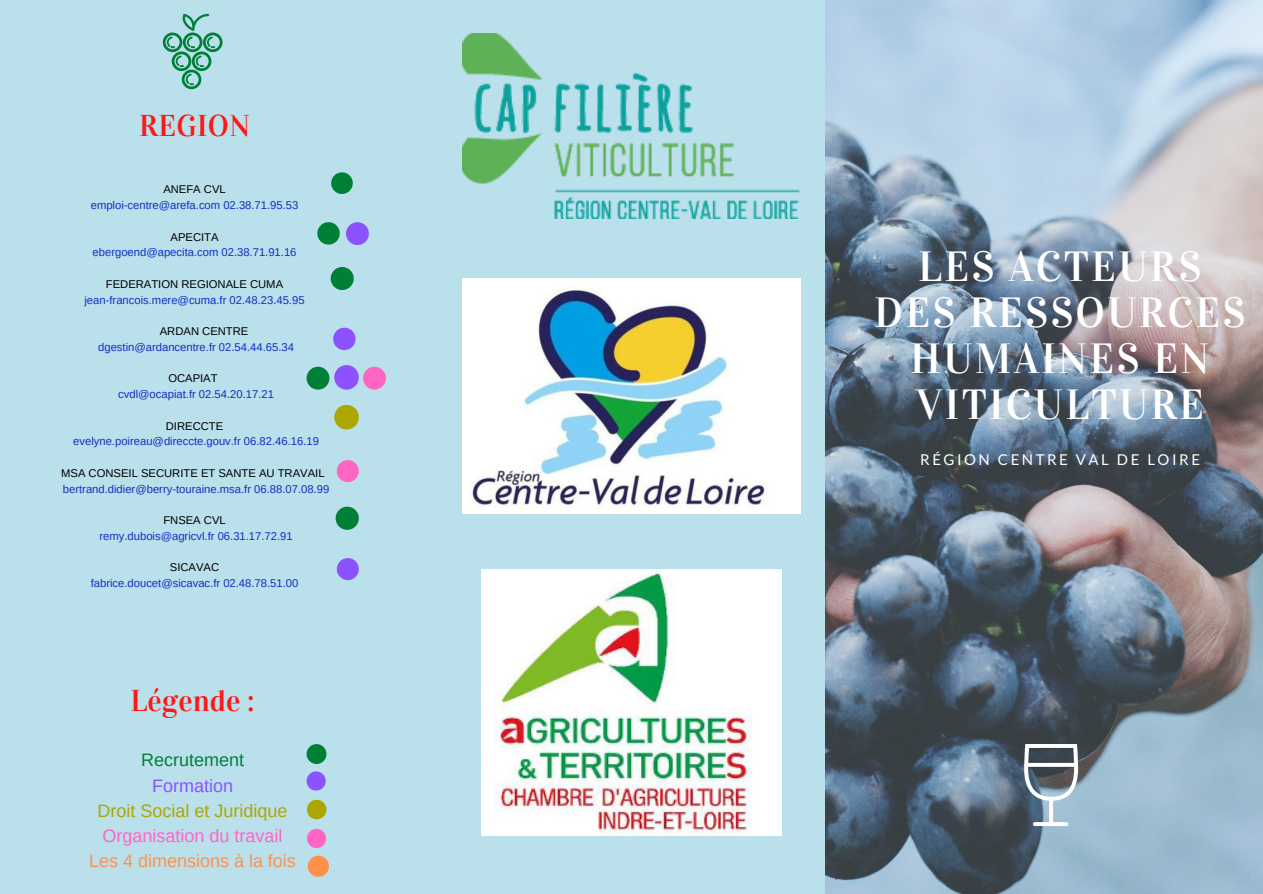
<style>
.page{position:relative;width:1263px;height:894px;background:#fff}
.page>*{position:absolute;margin:0;border:0;box-sizing:border-box;transform-origin:0 0}
.t1{font:42px/45.9px "Vidaloka";letter-spacing:.055em;color:#fff;text-align:center}
.t2{font:30px "Vidaloka";color:#ff1616}
.t3{font:18px "Arimo";color:#ada600}
.t4{font:18px "Arimo";color:#ff66c4}
.t5{font:18px "Arimo";color:#ff914d}
.t6{font:18px "Arimo";color:#008037}
.t7{font:18px "Arimo";color:#8c52ff}
.t8{font:15px "Lato";letter-spacing:.17em;color:#fff}
.t9{font:11.25px "Arimo";color:#112ec6}
.t10{font:11.25px "Arimo";color:#000}
</style>
<div class="page">
<div style="left:0;top:0;width:1263px;height:893px;background:#bae0eb"></div>
<img style="left:826px;top:0;width:436px;height:893px">
<hr style="left:1049px;top:796px;width:4px;height:29px;background:#fff;border-radius:2px">
<svg style="left:1033px;top:821px;width:35px;height:4px"></svg>
<svg style="left:1024px;top:743px;width:54px;height:57px"></svg>
<svg style="left:1024px;top:762px;width:54px;height:4px"></svg>
<svg style="left:163px;top:14px;width:60px;height:75px"></svg>
<img style="left:462px;top:278px;width:339px;height:235px">
<img style="left:481px;top:569px;width:300px;height:266px">
<svg style="left:307px;top:365px;width:79px;height:24px"></svg>
<img style="left:462px;top:34px;width:338px;height:184px">
<svg style="left:337px;top:460px;width:22px;height:22px"></svg>
<svg style="left:307px;top:828px;width:19px;height:19px"></svg>
<svg style="left:307px;top:771px;width:19px;height:19px"></svg>
<svg style="left:307px;top:744px;width:19px;height:19px"></svg>
<svg style="left:307px;top:799px;width:19px;height:20px"></svg>
<svg style="left:331px;top:172px;width:22px;height:22px"></svg>
<svg style="left:317px;top:222px;width:23px;height:22px"></svg>
<svg style="left:331px;top:267px;width:23px;height:23px"></svg>
<svg style="left:336px;top:506px;width:23px;height:23px"></svg>
<svg style="left:333px;top:327px;width:23px;height:23px"></svg>
<svg style="left:337px;top:558px;width:22px;height:22px"></svg>
<svg style="left:346px;top:222px;width:23px;height:23px"></svg>
<svg style="left:334px;top:405px;width:25px;height:24px"></svg>
<svg style="left:308px;top:855px;width:21px;height:21px"></svg>
<h2 class="t2" style="left:139px;top:108px;width:112px">REGION</h2>
<p class="t10" style="left:163px;top:183px;width:64px">ANEFA CVL</p>
<p class="t9" style="left:91px;top:199px;width:209px">emploi-centre@arefa.com 02.38.71.95.53</p>
<p class="t10" style="left:171px;top:230px;width:50px">APECITA</p>
<p class="t9" style="left:93px;top:246px;width:205px">ebergoend@apecita.com 02.38.71.91.16</p>
<p class="t10" style="left:106px;top:277px;width:179px">FEDERATION REGIONALE CUMA</p>
<p class="t9" style="left:84px;top:293px;width:222px">jean-francois.mere@cuma.fr 02.48.23.45.95</p>
<p class="t10" style="left:160px;top:325px;width:90px">ARDAN CENTRE</p>
<p class="t9" style="left:98px;top:340px;width:197px">dgestin@ardancentre.fr 02.54.44.65.34</p>
<p class="t10" style="left:168px;top:372px;width:51px">OCAPIAT</p>
<p class="t9" style="left:118px;top:388px;width:157px">cvdl@ocapiat.fr 02.54.20.17.21</p>
<p class="t10" style="left:166px;top:419px;width:59px">DIRECCTE</p>
<p class="t9" style="left:73px;top:435px;width:247px">evelyne.poireau@direccte.gouv.fr 06.82.46.16.19</p>
<p class="t10" style="left:61px;top:466px;width:265px">MSA CONSEIL SECURITE ET SANTE AU TRAVAIL</p>
<p class="t9" style="left:63px;top:482px;width:268px">bertrand.didier@berry-touraine.msa.fr 06.88.07.08.99</p>
<p class="t10" style="left:163px;top:514px;width:64px">FNSEA CVL</p>
<p class="t9" style="left:99px;top:529px;width:195px">remy.dubois@agricvl.fr 06.31.17.72.91</p>
<p class="t10" style="left:170px;top:561px;width:51px">SICAVAC</p>
<p class="t9" style="left:91px;top:577px;width:209px">fabrice.doucet@sicavac.fr 02.48.78.51.00</p>
<h2 class="t2" style="left:131px;top:683px;width:126px">Légende :</h2>
<h3 class="t6" style="left:141px;top:749px;width:104px">Recrutement</h3>
<h3 class="t7" style="left:152px;top:775px;width:82px">Formation</h3>
<h3 class="t3" style="left:98px;top:800px;width:191px">Droit Social et Juridique</h3>
<h3 class="t4" style="left:103px;top:825px;width:181px">Organisation du travail</h3>
<h3 class="t5" style="left:89px;top:850px;width:208px">Les 4 dimensions à la fois</h3>
<h1 class="t1" style="left:874px;top:243px;width:373px">LES ACTEURS<br>DES RESSOURCES<br>HUMAINES EN<br>VITICULTURE</h1>
<h3 class="t8" style="left:920px;top:450px;width:281px">RÉGION CENTRE VAL DE LOIRE</h3>
</div>
